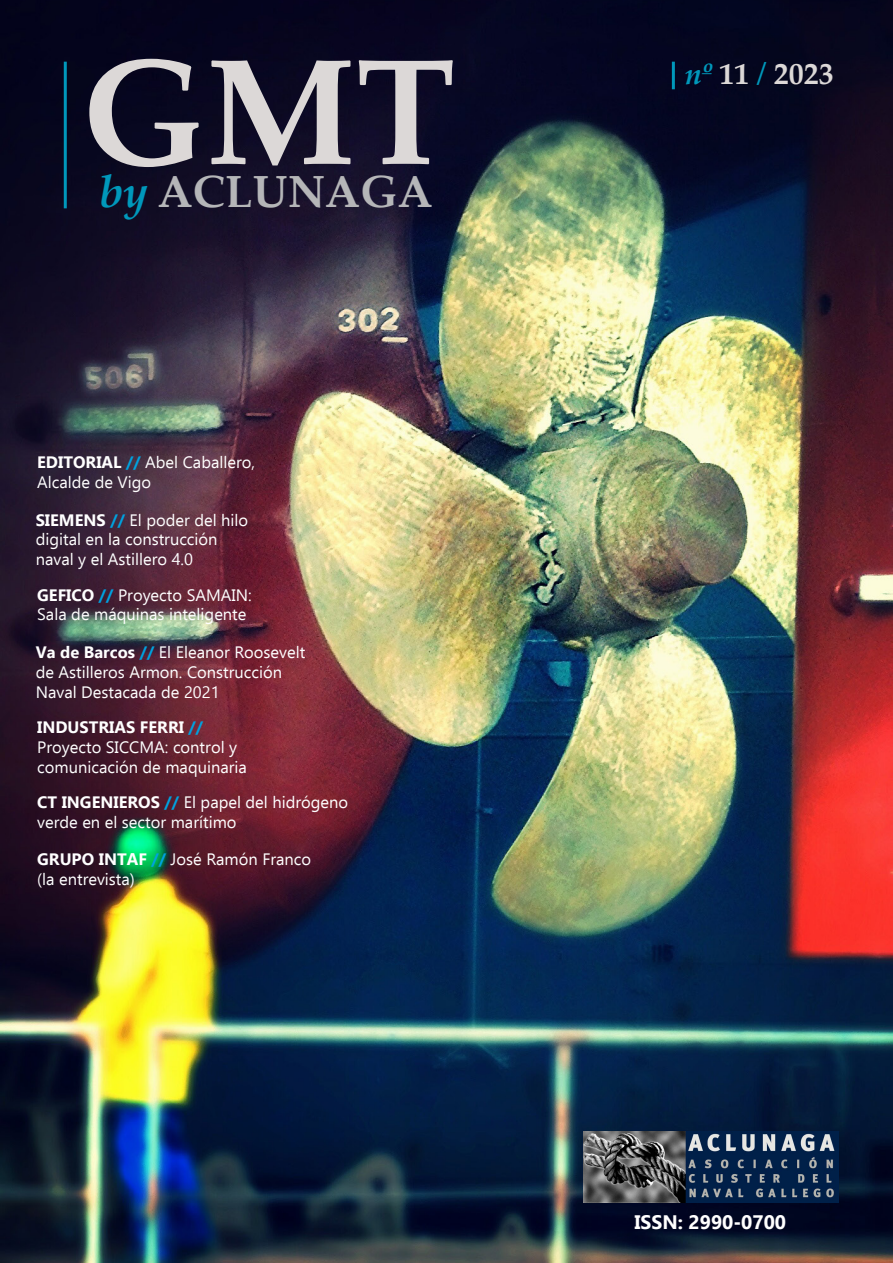
<style>
.page{position:relative;width:893px;height:1263px;background:#fff}
.page>*{position:absolute;margin:0;border:0;box-sizing:border-box;transform-origin:0 0}
.t1{font:700 150px "Palatino Linotype";color:#dcd8d7}
.t2{font:700 45px "Palatino Linotype";color:#b5b6b8}
.t3{font:700 30px "Palatino Linotype";color:#dcd8d7}
.t4{font:700 19.5px "Ebrima";color:#fff}
.t5{font:16.5px/19.8px "Ebrima";color:#fff}
.s1{font-style:italic;color:#0098bb}
.s2{font-weight:700}
.s3{font-weight:700;color:#00a2df}
</style>
<div class="page">
<img style="left:0;top:0;width:893px;height:1263px">
<hr style="left:64px;top:62px;width:3px;height:146px;background:#0098bb">
<hr style="left:672px;top:62px;width:3px;height:27px;background:#0098bb">
<img style="left:583px;top:1132px;width:256px;height:71px">
<p class="t1" style="left:81px;top:6px;width:377px">GMT</p>
<p class="t2" style="left:99px;top:160px;width:335px"><span class="s1">by</span> ACLUNAGA</p>
<p class="t5" style="left:37px;top:452px;width:219px"><span class="s2">EDITORIAL</span> <span class="s3">//</span> Abel Caballero,<br>Alcalde de Vigo</p>
<p class="t5" style="left:36px;top:509px;width:214px"><span class="s2">SIEMENS</span> <span class="s3">//</span> El poder del hilo digital en la construcción naval y el Astillero 4.0</p>
<p class="t5" style="left:37px;top:584px;width:216px"><span class="s2">GEFICO</span> <span class="s3">//</span> Proyecto SAMAIN:<br>Sala de máquinas inteligente</p>
<p class="t5" style="left:36px;top:642px;width:271px"><span class="s2">Va de Barcos</span> <span class="s3">//</span> El Eleanor Roosevelt de Astilleros Armon. Construcción<br>Naval Destacada de 2021</p>
<p class="t5" style="left:37px;top:717px;width:211px"><span class="s2">INDUSTRIAS FERRI</span> <span class="s3">//<br></span>Proyecto SICCMA: control y comunicación de maquinaria</p>
<p class="t5" style="left:37px;top:792px;width:313px"><span class="s2">CT INGENIEROS</span> <span class="s3">//</span> El papel del hidrógeno verde en el sector marítimo</p>
<p class="t5" style="left:37px;top:849px;width:275px"><span class="s2">GRUPO INTAF</span> <span class="s3">//</span> José Ramón Franco (la entrevista)</p>
<p class="t3" style="left:685px;top:52px;width:150px"><span class="s1">nº</span> 11 <span class="s1">/</span> 2023</p>
<p class="t4" style="left:634px;top:1207px;width:153px">ISSN: 2990-0700</p>
</div>
